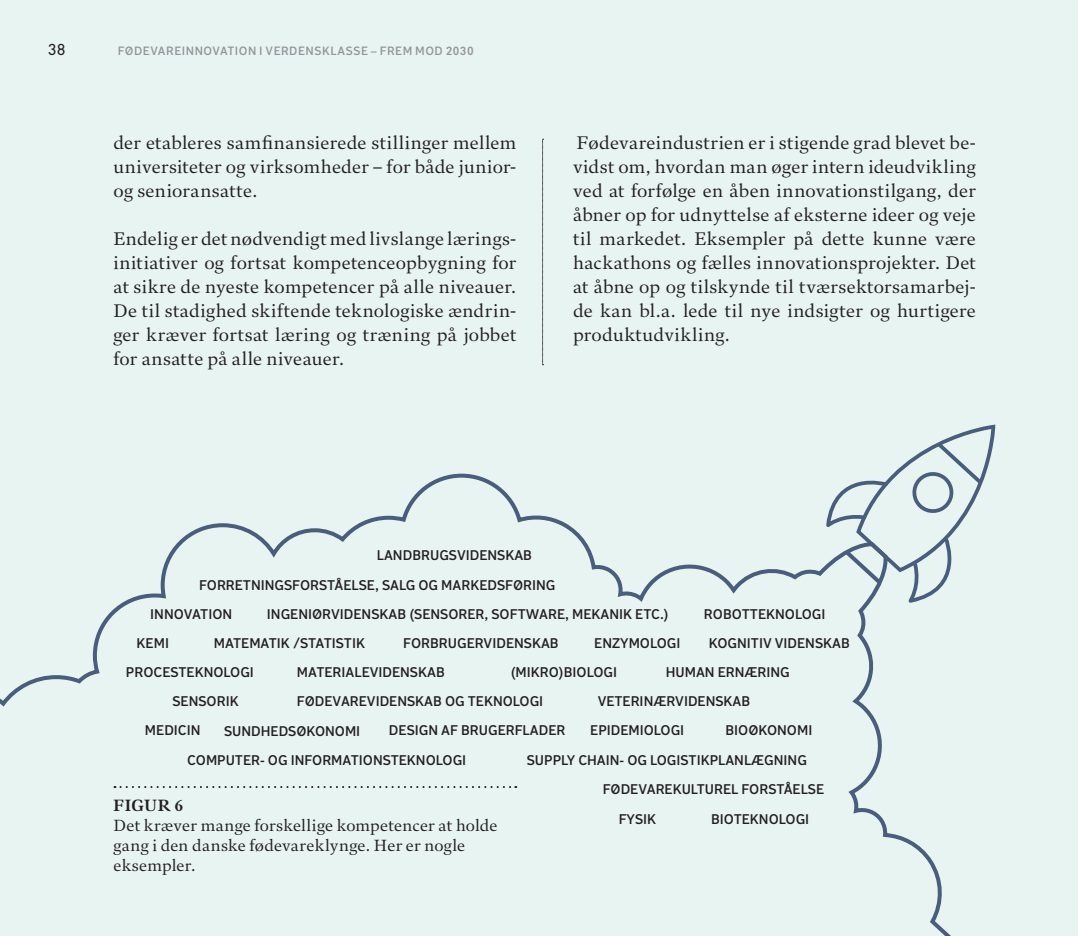
<style>
.page{position:relative;width:1078px;height:936px;background:#fff}
.page>*{position:absolute;margin:0;border:0;box-sizing:border-box;transform-origin:0 0}
.t1{font:18px/24px "DI Serif";letter-spacing:.025em;color:#231f20;text-align:justify}
.t2{font:16px/20px "DI Serif";letter-spacing:.02em;color:#231f20}
.t3{font:700 16px "DI Serif";letter-spacing:.015em;color:#231f20}
.t4{font:16px "DI Sans";color:#231f20}
.t5{font:600 14px/29.2px "DI Sans";color:#231f20}
.t6{font:600 12px "DI Sans";letter-spacing:.045em;color:#939598}
</style>
<div class="page">
<div style="left:0;top:0;width:1077px;height:935px;background:#e8f4f1"></div>
<svg style="left:0;top:473px;width:950px;height:462px"></svg>
<svg style="left:824px;top:426px;width:172px;height:179px"></svg>
<svg style="left:542px;top:138px;width:1px;height:731px"></svg>
<svg style="left:114px;top:786px;width:402px;height:2px"></svg>
<p class="t4" style="left:48px;top:40px;width:19px">38</p>
<p class="t6" style="left:118px;top:44px;width:357px">FØDEVAREINNOVATION I VERDENSKLASSE – FREM MOD 2030</p>
<p class="t1" style="left:113px;top:130px;width:404px">der etableres samfinansierede stillinger mellem universiteter og virksomheder – for både junior&shy;og senioransatte.</p>
<p class="t1" style="left:113px;top:226px;width:404px">Endelig er det nødvendigt med livslange lærings&shy;initiativer og fortsat kompetenceopbygning for at sikre de nyeste kompetencer på alle niveauer.<br>De til stadighed skiftende teknologiske ændrin&shy;ger kræver fortsat læring og træning på jobbet for ansatte på alle niveauer.</p>
<p class="t1" style="left:573px;top:130px;width:404px">Fødevareindustrien er i stigende grad blevet be&shy;vidst om, hvordan man øger intern ideudvikling ved at forfølge en åben innovationstilgang, der åbner op for udnyttelse af eksterne ideer og veje til markedet. Eksempler på dette kunne være hackathons og fælles innovationsprojekter. Det at åbne op og tilskynde til tværsektorsamarbej&shy;de kan bl.a. lede til nye indsigter og hurtigere produktudvikling.</p>
<p class="t5" style="left:377px;top:541px;width:157px">LANDBRUGSVIDENSKAB</p>
<p class="t5" style="left:150px;top:570px;width:406px;text-indent:49px">FORRETNINGSFORSTÅELSE, SALG OG MARKEDSFØRING<br>INNOVATION</p>
<p class="t5" style="left:267px;top:599px;width:403px">INGENIØRVIDENSKAB (SENSORER, SOFTWARE, MEKANIK ETC.)</p>
<p class="t5" style="left:703px;top:599px;width:123px">ROBOTTEKNOLOGI</p>
<p class="t5" style="left:137px;top:628px;width:34px">KEMI</p>
<p class="t5" style="left:214px;top:628px;width:153px">MATEMATIK /STATISTIK</p>
<p class="t5" style="left:403px;top:628px;width:157px">FORBRUGERVIDENSKAB</p>
<p class="t5" style="left:594px;top:628px;width:88px">ENZYMOLOGI</p>
<p class="t5" style="left:708px;top:628px;width:142px">KOGNITIV VIDENSKAB</p>
<p class="t5" style="left:126px;top:657px;width:129px">PROCESTEKNOLOGI</p>
<p class="t5" style="left:297px;top:657px;width:149px">MATERIALEVIDENSKAB</p>
<p class="t5" style="left:510px;top:657px;width:108px">(MIKRO)BIOLOGI</p>
<p class="t5" style="left:665px;top:657px;width:125px">HUMAN ERNÆRING</p>
<p class="t5" style="left:172px;top:686px;width:68px">SENSORIK</p>
<p class="t5" style="left:297px;top:686px;width:248px">FØDEVAREVIDENSKAB OG TEKNOLOGI</p>
<p class="t5" style="left:597px;top:686px;width:154px">VETERINÆRVIDENSKAB</p>
<p class="t5" style="left:145px;top:716px;width:57px">MEDICIN</p>
<p class="t5" style="left:224px;top:716px;width:138px">SUNDHEDSØKONOMI</p>
<p class="t5" style="left:389px;top:716px;width:178px">DESIGN AF BRUGERFLADER</p>
<p class="t5" style="left:590px;top:716px;width:95px">EPIDEMIOLOGI</p>
<p class="t5" style="left:725px;top:716px;width:88px">BIOØKONOMI</p>
<p class="t5" style="left:187px;top:745px;width:281px">COMPUTER- OG INFORMATIONSTEKNOLOGI</p>
<p class="t5" style="left:526px;top:745px;width:281px">SUPPLY CHAIN- OG LOGISTIKPLANLÆGNING</p>
<p class="t3" style="left:113px;top:795px;width:71px">FIGUR 6</p>
<p class="t2" style="left:113px;top:815px;width:385px">Det kræver mange forskellige kompetencer at holde gang i den danske fødevareklynge. Her er nogle eksempler.</p>
<p class="t5" style="left:618px;top:775px;width:207px;text-indent:-16px">FØDEVAREKULTUREL FORSTÅELSE<br>FYSIK</p>
<p class="t5" style="left:711px;top:804px;width:100px">BIOTEKNOLOGI</p>
</div>
